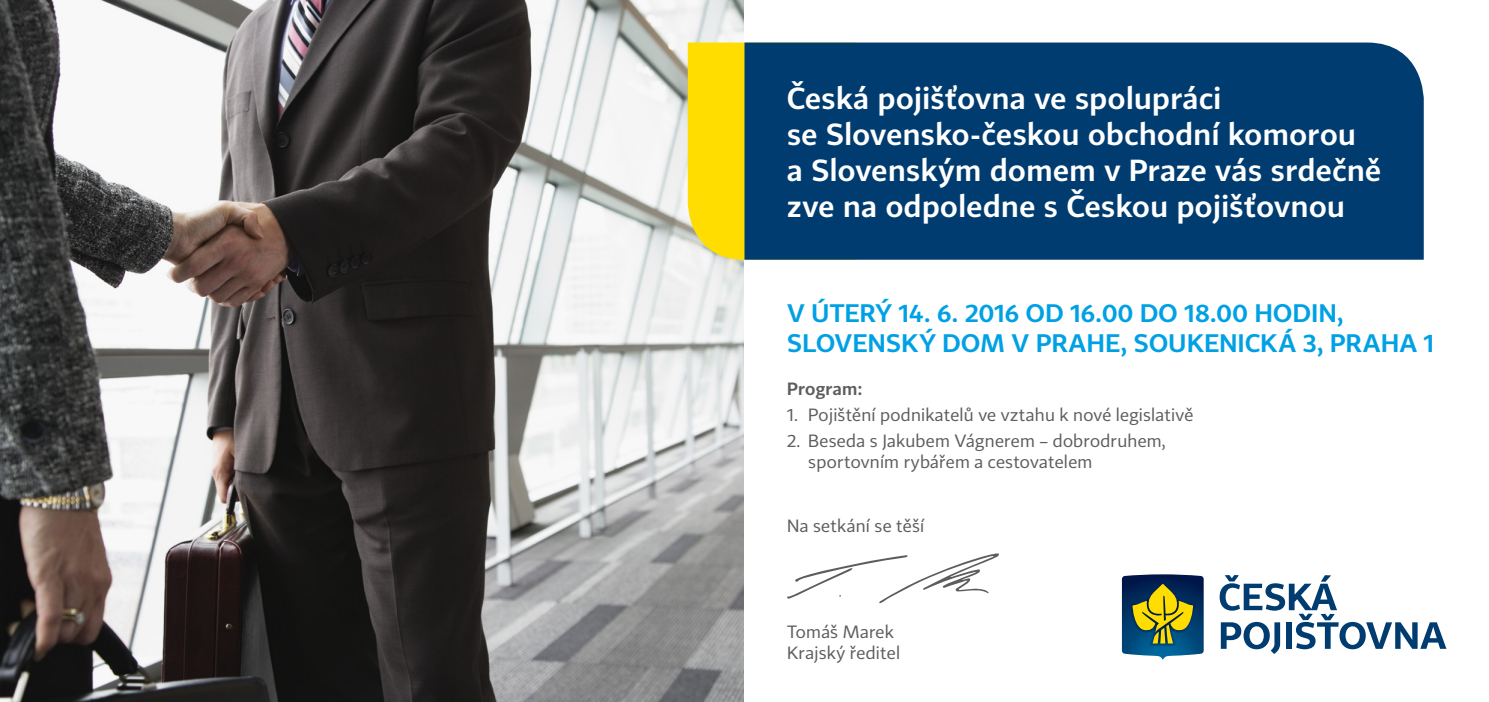
<style>
.page{position:relative;width:1489px;height:702px;background:#fff}
.page>*{position:absolute;margin:0;border:0;box-sizing:border-box;transform-origin:0 0}
.t1{font:700 30px/36px "CP Light";letter-spacing:.015em;color:#fff}
.t2{font:700 25px/30px "CP Light";letter-spacing:.015em;color:#00a1e4}
.t3{font:17.5px/21px "CP";letter-spacing:.015em;color:#5d5d60}
.t4{font:700 17.5px "CP Light";letter-spacing:.015em;color:#5d5d60}
</style>
<div class="page">
<img style="left:0;top:0;width:744px;height:702px">
<svg style="left:1121px;top:574px;width:82px;height:85px;background:#506c57"></svg>
<svg style="left:1219px;top:575px;width:227px;height:79px"></svg>
<svg style="left:687px;top:43px;width:57px;height:217px;background:#fbdd14"></svg>
<div style="left:744px;top:43px;width:679px;height:217px;background:#003c6f"></div>
<svg style="left:787px;top:553px;width:211px;height:50px"></svg>
<h1 class="t1" style="left:787px;top:80px;width:595px">Česká pojišťovna ve spolupráci<br>se Slovensko-českou obchodní komorou<br>a Slovenským domem v Praze vás srdečně zve na odpoledne s Českou pojišťovnou</h1>
<h2 class="t2" style="left:787px;top:298px;width:648px">V ÚTERÝ 14. 6. 2016 OD 16.00 DO 18.00 HODIN,<br>SLOVENSKÝ DOM V PRAHE, SOUKENICKÁ 3, PRAHA 1</h2>
<p class="t4" style="left:787px;top:377px;width:77px">Program:</p>
<p class="t3" style="left:787px;top:404px;width:408px">1. Pojištění podnikatelů ve vztahu k nové legislativě</p>
<p class="t3" style="left:808px;top:429px;width:359px;text-indent:-21px">2. Beseda s Jakubem Vágnerem – dobrodruhem, sportovním rybářem a cestovatelem</p>
<p class="t3" style="left:787px;top:515px;width:139px">Na setkání se těší</p>
<p class="t3" style="left:787px;top:621px;width:115px">Tomáš Marek<br>Krajský ředitel</p>
</div>
